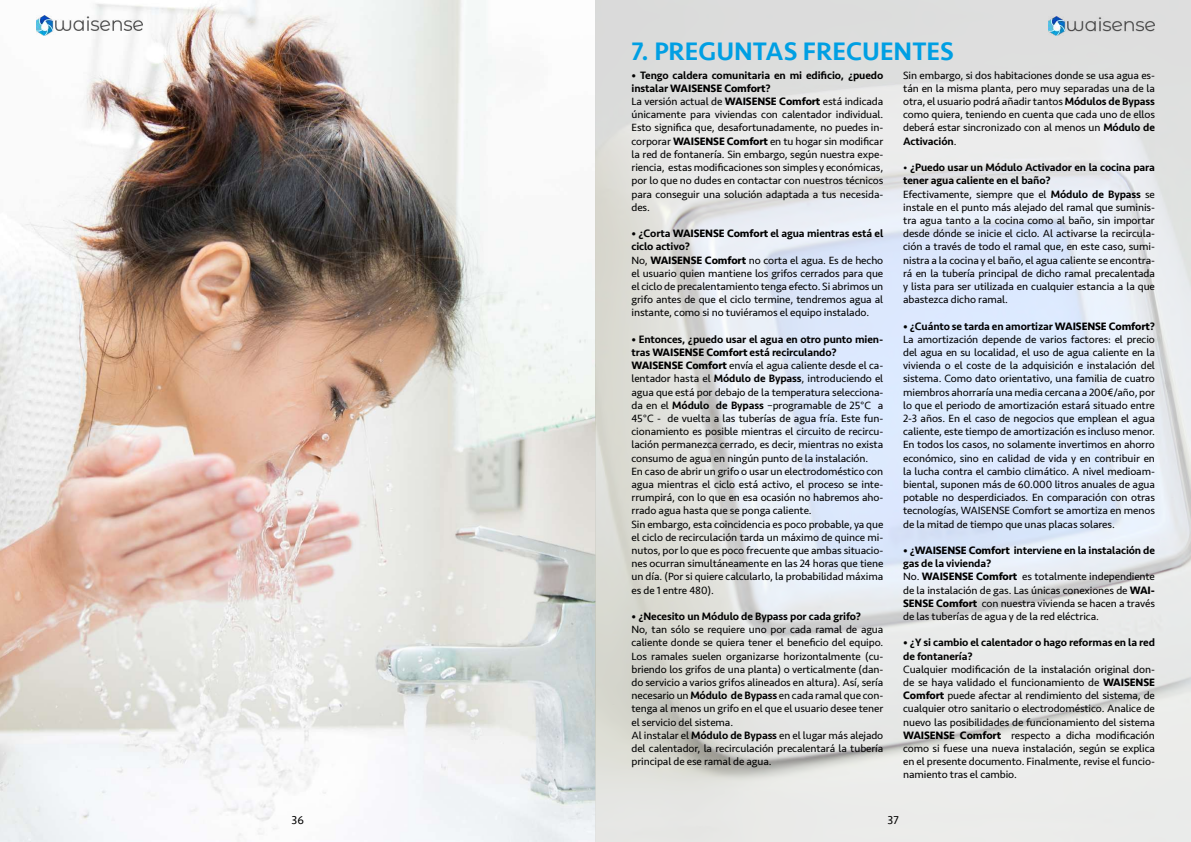
<style>
.page{position:relative;width:1191px;height:842px;background:#fff}
.page>*{position:absolute;margin:0;border:0;box-sizing:border-box;transform-origin:0 0}
.t1{font:500 26px "Seravek";color:#009fe3}
.t2{font:12px "Seravek";color:#000}
.t3{font:11px/13.2px "Seravek";letter-spacing:-.01em;color:#000}
.t4{font:500 11px/13.2px "Seravek";letter-spacing:-.01em;color:#000}
.s1{font-weight:500}
.s2{font-weight:700}
</style>
<div class="page">
<img style="left:0;top:0;width:1191px;height:842px">
<img style="left:1048px;top:16px;width:106px;height:20px">
<img style="left:37px;top:15px;width:106px;height:21px">
<h1 class="t1" style="left:631px;top:35px;width:324px">7. PREGUNTAS FRECUENTES</h1>
<p class="t3" style="left:631px;top:68px;width:253px"><span class="s1">• Tengo caldera comunitaria en mi edificio, ¿puedo instalar</span> <span class="s2">WAISENSE Comfort</span><span class="s1">?<br></span>La versión actual de <span class="s2">WAISENSE Comfort</span> está indicada únicamente para viviendas con calentador individual.<br>Esto significa que, desafortunadamente, no puedes in&shy;corporar <span class="s2">WAISENSE Comfort</span> en tu hogar sin modificar la red de fontanería. Sin embargo, según nuestra expe&shy;riencia, estas modificaciones son simples y económicas, por lo que no dudes en contactar con nuestros técnicos para conseguir una solución adaptada a tus necesida&shy;des.</p>
<p class="t3" style="left:631px;top:227px;width:253px"><span class="s1">• ¿Corta</span> <span class="s2">WAISENSE Comfort</span> <span class="s1">el agua mientras está el ciclo activo?<br></span>No, <span class="s2">WAISENSE Comfort</span> no corta el agua. Es de hecho el usuario quien mantiene los grifos cerrados para que el ciclo de precalentamiento tenga efecto. Si abrimos un grifo antes de que el ciclo termine, tendremos agua al instante, como si no tuviéramos el equipo instalado.</p>
<p class="t3" style="left:631px;top:332px;width:253px"><span class="s1">• Entonces, ¿puedo usar el agua en otro punto mien&shy;tras</span> <span class="s2">WAISENSE Comfort</span> <span class="s1">está recirculando?<br></span><span class="s2">WAISENSE Comfort</span> envía el agua caliente desde el ca&shy;lentador hasta el <span class="s1">Módulo de Bypass</span>, introduciendo el agua que está por debajo de la temperatura selecciona&shy;da en el <span class="s1">Módulo de Bypass</span> –programable de 25°C a 45°C - de vuelta a las tuberías de agua fría. Este fun&shy;cionamiento es posible mientras el circuito de recircu&shy;lación permanezca cerrado, es decir, mientras no exista consumo de agua en ningún punto de la instalación.<br>En caso de abrir un grifo o usar un electrodoméstico con agua mientras el ciclo está activo, el proceso se inte&shy;rrumpirá, con lo que en esa ocasión no habremos aho&shy;rrado agua hasta que se ponga caliente.<br>Sin embargo, esta coincidencia es poco probable, ya que el ciclo de recirculación tarda un máximo de quince mi&shy;nutos, por lo que es poco frecuente que ambas situacio&shy;nes ocurran simultáneamente en las 24 horas que tiene un día. (Por si quiere calcularlo, la probabilidad máxima es de 1 entre 480).</p>
<p class="t4" style="left:631px;top:610px;width:231px">• ¿Necesito un Módulo de Bypass por cada grifo?</p>
<p class="t3" style="left:631px;top:623px;width:253px">No, tan sólo se requiere uno por cada ramal de agua caliente donde se quiera tener el beneficio del equipo.<br>Los ramales suelen organizarse horizontalmente (cu&shy;briendo los grifos de una planta) o verticalmente (dan&shy;do servicio a varios grifos alineados en altura). Así, sería necesario un <span class="s1">Módulo de Bypass</span> en cada ramal que con&shy;tenga al menos un grifo en el que el usuario desee tener el servicio del sistema.<br>Al instalar el <span class="s1">Módulo de Bypass</span> en el lugar más alejado del calentador, la recirculación precalentará la tubería principal de ese ramal de agua.</p>
<p class="t3" style="left:903px;top:68px;width:253px;text-align:justify">Sin embargo, si dos habitaciones donde se usa agua es&shy;tán en la misma planta, pero muy separadas una de la otra, el usuario podrá añadir tantos <span class="s1">Módulos de Bypass </span>como quiera, teniendo en cuenta que cada uno de ellos deberá estar sincronizado con al menos un <span class="s1">Módulo de Activación</span>.</p>
<p class="t3" style="left:903px;top:161px;width:253px">• <span class="s1">¿Puedo usar un Módulo Activador en la cocina para tener agua caliente en el baño?<br></span>Efectivamente, siempre que el <span class="s1">Módulo de Bypass</span> se instale en el punto más alejado del ramal que suminis&shy;tra agua tanto a la cocina como al baño, sin importar desde dónde se inicie el ciclo. Al activarse la recircula&shy;ción a través de todo el ramal que, en este caso, sumi&shy;nistra a la cocina y el baño, el agua caliente se encontra&shy;rá en la tubería principal de dicho ramal precalentada y lista para ser utilizada en cualquier estancia a la que abastezca dicho ramal.</p>
<p class="t3" style="left:903px;top:319px;width:253px;text-align:justify"><span class="s1">• ¿Cuánto se tarda en amortizar</span> <span class="s2">WAISENSE Comfort</span><span class="s1">?<br></span>La amortización depende de varios factores: el precio del agua en su localidad, el uso de agua caliente en la vivienda o el coste de la adquisición e instalación del sistema. Como dato orientativo, una familia de cuatro miembros ahorraría una media cercana a 200€/año, por lo que el periodo de amortización estará situado entre 2-3 años. En el caso de negocios que emplean el agua caliente, este tiempo de amortización es incluso menor.<br>En todos los casos, no solamente invertimos en ahorro económico, sino en calidad de vida y en contribuir en la lucha contra el cambio climático. A nivel medioam&shy;biental, suponen más de 60.000 litros anuales de agua potable no desperdiciados. En comparación con otras tecnologías, WAISENSE Comfort se amortiza en menos de la mitad de tiempo que unas placas solares.</p>
<p class="t3" style="left:903px;top:544px;width:253px"><span class="s1">• ¿</span><span class="s2">WAISENSE Comfort</span> <span class="s1">interviene en la instalación de gas de la vivienda?<br></span>No. <span class="s2">WAISENSE Comfort</span> es totalmente independiente de la instalación de gas. Las únicas conexiones de <span class="s2">WAI-SENSE Comfort</span> con nuestra vivienda se hacen a través de las tuberías de agua y de la red eléctrica.</p>
<p class="t4" style="left:903px;top:636px;width:253px">• ¿Y si cambio el calentador o hago reformas en la red de fontanería?</p>
<p class="t3" style="left:903px;top:662px;width:253px;text-align:justify">Cualquier modificación de la instalación original don&shy;de se haya validado el funcionamiento de <span class="s2">WAISENSE Comfort</span> puede afectar al rendimiento del sistema, de cualquier otro sanitario o electrodoméstico. Analice de nuevo las posibilidades de funcionamiento del sistema <span class="s2">WAISENSE Comfort</span> respecto a dicha modificación como si fuese una nueva instalación, según se explica en el presente documento. Finalmente, revise el funcio&shy;namiento tras el cambio.</p>
<p class="t2" style="left:291px;top:811px;width:14px">36</p>
<p class="t2" style="left:887px;top:811px;width:13px">37</p>
</div>
